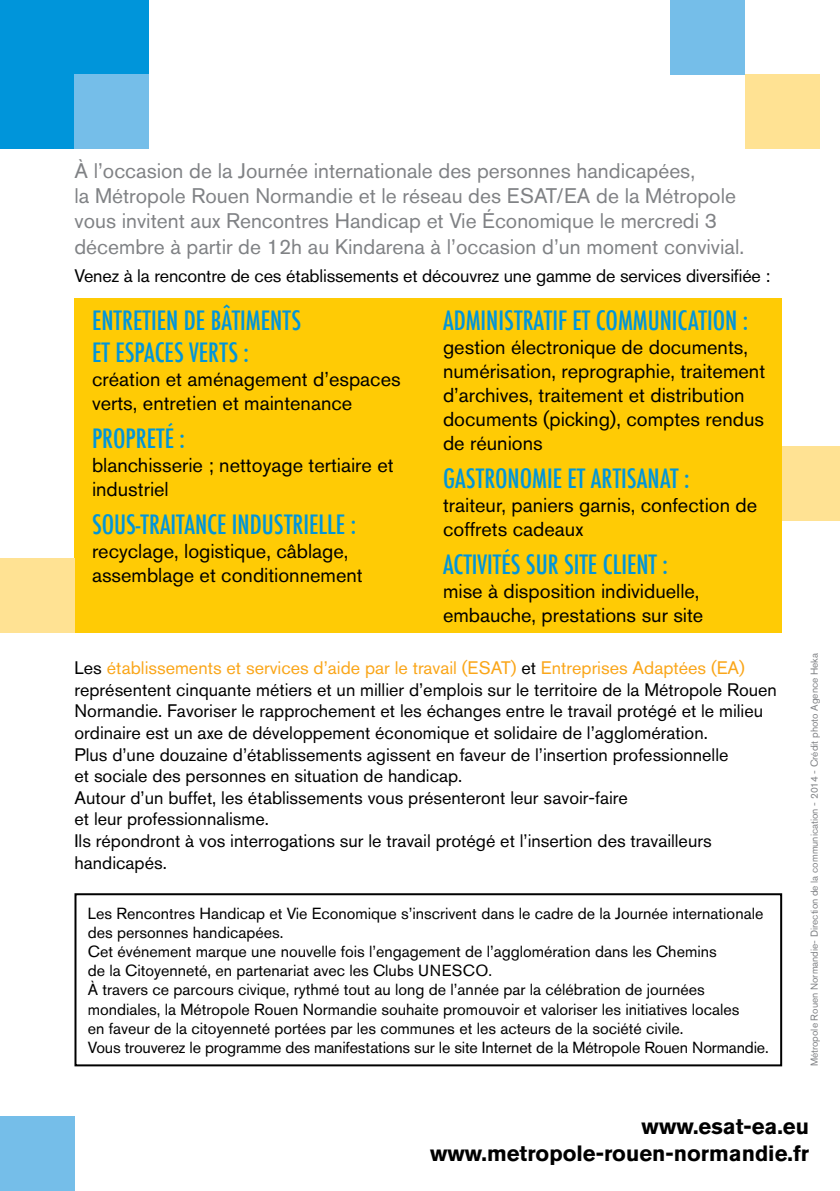
<style>
.page{position:relative;width:840px;height:1191px;background:#fff}
.page>*{position:absolute;margin:0;border:0;box-sizing:border-box;transform-origin:0 0}
.t1{font:500 condensed 26px/32px "Futura";color:#0095da}
.t2{font:700 22px/26.4px "Akzidenz Grotesk Std";color:#000;text-align:right}
.t3{font:21px/25.2px "Akzidenz Grotesk Std";color:#808285}
.t4{font:20px/24px "Akzidenz Grotesk Std";color:#000}
.t5{font:18px/21.6px "Akzidenz Grotesk Std";color:#000}
.t6{font:16px/19.2px "Akzidenz Grotesk Std";color:#000}
.t7{font:10px "Akzidenz Grotesk Std";color:#808285}
.s1{color:#faa61a}
</style>
<div class="page">
<div style="left:0;top:0;width:149px;height:149px;background:#0095da"></div>
<div style="left:74px;top:74px;width:75px;height:75px;background:#75bee9"></div>
<div style="left:670px;top:0;width:74px;height:74px;background:#75bee9"></div>
<div style="left:744px;top:74px;width:75px;height:75px;background:#ffe293"></div>
<div style="left:0;top:1116px;width:74px;height:75px;background:#75bee9"></div>
<div style="left:74px;top:298px;width:707px;height:334px;background:#ffcb05"></div>
<div style="left:781px;top:446px;width:58px;height:75px;background:#ffe293"></div>
<div style="left:0;top:558px;width:74px;height:74px;background:#ffe293"></div>
<div style="left:74px;top:893px;width:707px;height:173px;border:2px solid #000"></div>
<p class="t3" style="left:74px;top:158px;width:670px">À l’occasion de la Journée internationale des personnes handicapées,<br>la Métropole Rouen Normandie et le réseau des ESAT/EA de la Métropole vous invitent aux Rencontres Handicap et Vie Économique le mercredi 3 décembre à partir de 12h au Kindarena à l’occasion d’un moment convivial.</p>
<p class="t5" style="left:74px;top:264px;width:697px">Venez à la rencontre de ces établissements et découvrez une gamme de services diversifiée :</p>
<h1 class="t1" style="left:92px;top:305px;width:210px">ENTRETIEN DE BÂTIMENTS<br>ET ESPACES VERTS :</h1>
<p class="t4" style="left:92px;top:367px;width:310px">création et aménagement d’espaces verts, entretien et maintenance</p>
<h1 class="t1" style="left:92px;top:422px;width:94px">PROPRETÉ :</h1>
<p class="t4" style="left:92px;top:453px;width:303px">blanchisserie ; nettoyage tertiaire et industriel</p>
<h1 class="t1" style="left:92px;top:508px;width:265px">SOUS-TRAITANCE INDUSTRIELLE :</h1>
<p class="t4" style="left:92px;top:538px;width:272px">recyclage, logistique, câblage, assemblage et conditionnement</p>
<h1 class="t1" style="left:443px;top:305px;width:306px">ADMINISTRATIF ET COMMUNICATION :</h1>
<p class="t4" style="left:443px;top:335px;width:323px">gestion électronique de documents, numérisation, reprographie, traitement d’archives, traitement et distribution documents (picking), comptes rendus de réunions</p>
<h1 class="t1" style="left:443px;top:462px;width:248px">GASTRONOMIE ET ARTISANAT :</h1>
<p class="t4" style="left:443px;top:493px;width:315px">traiteur, paniers garnis, confection de coffrets cadeaux</p>
<h1 class="t1" style="left:443px;top:548px;width:226px">ACTIVITÉS SUR SITE CLIENT :</h1>
<p class="t4" style="left:443px;top:578px;width:262px">mise à disposition individuelle, embauche, prestations sur site</p>
<p class="t5" style="left:74px;top:657px;width:703px">Les <span class="s1">établissements et services d’aide par le travail (ESAT)</span> et <span class="s1">Entreprises Adaptées (EA) </span>représentent cinquante métiers et un millier d’emplois sur le territoire de la Métropole Rouen Normandie. Favoriser le rapprochement et les échanges entre le travail protégé et le milieu ordinaire est un axe de développement économique et solidaire de l’agglomération.<br>Plus d’une douzaine d’établissements agissent en faveur de l’insertion professionnelle<br>et sociale des personnes en situation de handicap.<br>Autour d’un buffet, les établissements vous présenteront leur savoir-faire<br>et leur professionnalisme.<br>Ils répondront à vos interrogations sur le travail protégé et l’insertion des travailleurs handicapés.</p>
<p class="t6" style="left:88px;top:903px;width:682px">Les Rencontres Handicap et Vie Economique s’inscrivent dans le cadre de la Journée internationale des personnes handicapées.<br>Cet événement marque une nouvelle fois l’engagement de l’agglomération dans les Chemins<br>de la Citoyenneté, en partenariat avec les Clubs UNESCO.<br>À travers ce parcours civique, rythmé tout au long de l’année par la célébration de journées mondiales, la Métropole Rouen Normandie souhaite promouvoir et valoriser les initiatives locales<br>en faveur de la citoyenneté portées par les communes et les acteurs de la société civile.<br>Vous trouverez le programme des manifestations sur le site Internet de la Métropole Rouen Normandie.</p>
<p class="t7" style="left:807px;top:1066px;width:415px;rotate:-90deg">Métropole Rouen Normandie- Direction de la communication - 2014 - Crédit photo Agence Heka</p>
<p class="t2" style="left:430px;top:1113px;width:380px">www.esat-ea.eu www.metropole-rouen-normandie.fr</p>
</div>
